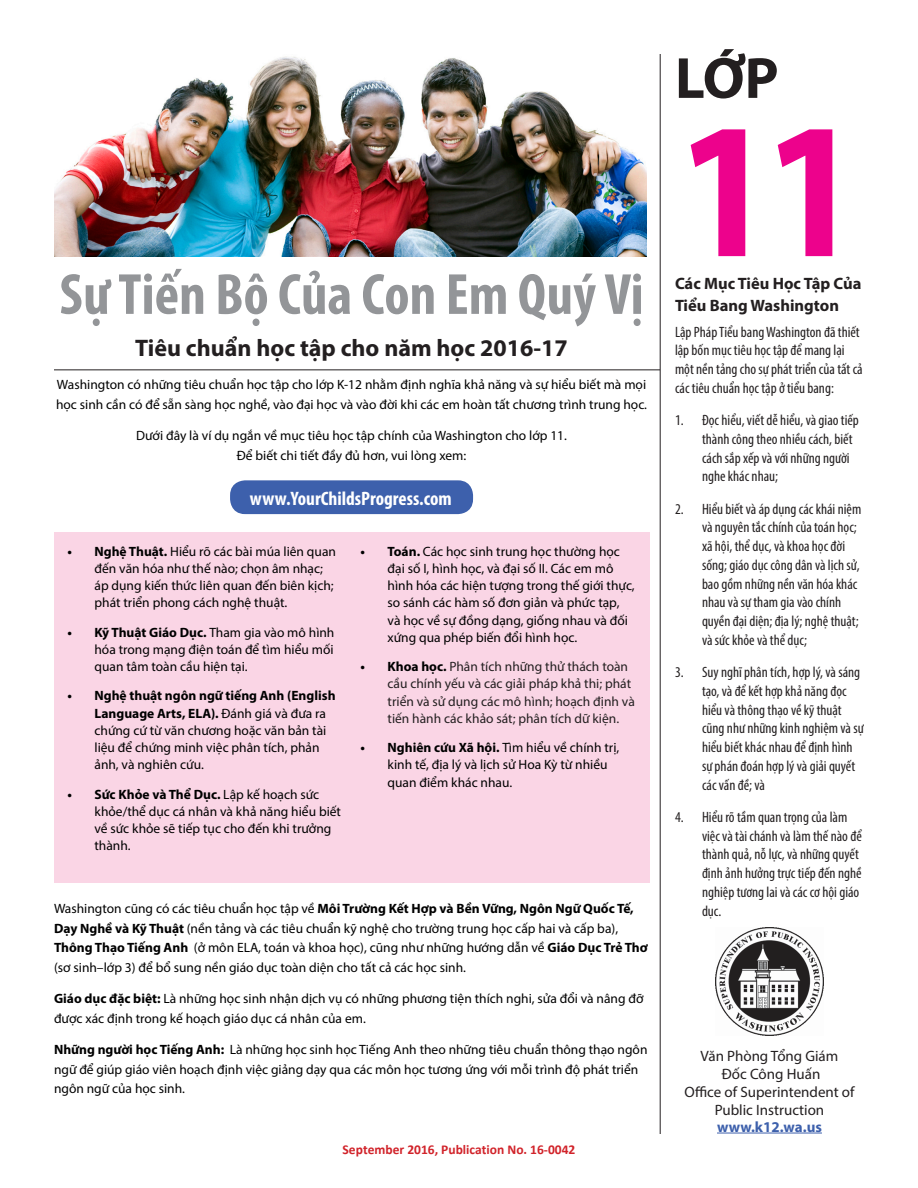
<style>
.page{position:relative;width:918px;height:1188px;background:#fff}
.page>*{position:absolute;margin:0;border:0;box-sizing:border-box;transform-origin:0 0}
.t1{font:700 195px "Myriad Pro";color:#ed028c;scale:.94 1}
.t2{font:700 condensed 58.5px "Myriad Pro";color:#939598}
.t3{font:700 58.5px "Myriad Pro";color:#231f20}
.t4{font:700 24px "Myriad Pro";color:#231f20}
.t5{font:700 condensed 19.5px "Myriad Pro";color:#fff}
.t6{font:700 16.5px "Myriad Pro";color:#231f20}
.t7{font:condensed 15px/18.8px "Myriad Pro";color:#231f20}
.t8{font:15px/18px "Myriad Pro";color:#231f20;text-align:center}
.t9{font:700 15px "Myriad Pro";color:#3d60ac}
.Main_text{font:13.5px/17.2px "Myriad Pro";color:#000}
.t10{font:13.5px/17.2px "Myriad Pro";color:#231f20}
.t11{font:700 13.5px "Calibri";color:#d1232a}
.s1{font-weight:700}
.s2{font-weight:700;color:#000}
</style>
<div class="page">
<img style="left:54px;top:56px;width:592px;height:200px">
<hr style="left:660px;top:54px;width:1px;height:1080px;background:#231f20">
<hr style="left:717px;top:1133px;width:105px;height:1px;background:#3d60ac">
<img style="left:716px;top:928px;width:108px;height:108px">
<hr style="left:54px;top:370px;width:606px;height:1px;background:#231f20">
<div style="left:54px;top:532px;width:595px;height:351px;background:#fad5e5"></div>
<div style="left:230px;top:480px;width:243px;height:34px;background:#3d60ac;border-radius:15px"></div>
<p class="t2" style="left:59px;top:258px;width:586px">Sự Tiến Bộ Của Con Em Quý Vị</p>
<p class="t4" style="left:135px;top:332px;width:434px">Tiêu chuẩn học tập cho năm học 2016-17</p>
<p class="Main_text" style="left:56px;top:375px;width:592px;line-height:19.5px">Washington có những tiêu chuẩn học tập cho lớp K-12 nhằm định nghĩa khả năng và sự hiểu biết mà mọi học sinh cần có để sẵn sàng học nghề, vào đại học và vào đời khi các em hoàn tất chương trình trung học.</p>
<p class="Main_text" style="left:136px;top:426px;width:432px;line-height:19.5px;text-align:center">Dưới đây là ví dụ ngắn về mục tiêu học tập chính của Washington cho lớp 11.<br>Để biết chi tiết đầy đủ hơn, vui lòng xem:</p>
<p class="t5" style="left:250px;top:486px;width:203px">www.YourChildsProgress.com</p>
<p class="Main_text" style="left:94px;top:542px;width:243px;text-indent:-27px"><span class="s1">• Nghệ Thuật.</span> Hiểu rõ các bài múa liên quan đến văn hóa như thế nào; chọn âm nhạc; áp dụng kiến thức liên quan đến biên kịch; phát triển phong cách nghệ thuật.</p>
<p class="Main_text" style="left:94px;top:623px;width:241px;text-align:justify;text-indent:-27px"><span class="s1">• Kỹ Thuật Giáo Dục.</span> Tham gia vào mô hình hóa trong mạng điện toán để tìm hiểu mối quan tâm toàn cầu hiện tại.</p>
<p class="Main_text" style="left:94px;top:687px;width:243px;text-indent:-27px"><span class="s1">• Nghệ thuật ngôn ngữ tiếng Anh (English Language Arts, ELA).</span> Đánh giá và đưa ra chứng cứ từ văn chương hoặc văn bản tài liệu để chứng minh việc phân tích, phản ảnh, và nghiên cứu.</p>
<p class="Main_text" style="left:94px;top:785px;width:248px;text-indent:-27px"><span class="s1">• Sức Khỏe và Thể Dục.</span> Lập kế hoạch sức khỏe/thể dục cá nhân và khả năng hiểu biết về sức khỏe sẽ tiếp tục cho đến khi trưởng thành.</p>
<p class="Main_text" style="left:388px;top:542px;width:249px;text-indent:-27px"><span class="s1">• Toán.</span> Các học sinh trung học thường học đại số I, hình học, và đại số II. Các em mô hình hóa các hiện tượng trong thế giới thực, so sánh các hàm số đơn giản và phức tạp, và học về sự đồng dạng, giống nhau và đối xứng qua phép biến đổi hình học.</p>
<p class="t10" style="left:388px;top:658px;width:249px;text-indent:-27px"><span class="s2">• Khoa học.</span> Phân tích những thử thách toàn cầu chính yếu và các giải pháp khả thi; phát triển và sử dụng các mô hình; hoạch định và tiến hành các khảo sát; phân tích dữ kiện.</p>
<p class="Main_text" style="left:388px;top:739px;width:233px;text-indent:-27px"><span class="s1">• Nghiên cứu Xã hội.</span> Tìm hiểu về chính trị, kinh tế, địa lý và lịch sử Hoa Kỳ từ nhiều quan điểm khác nhau.</p>
<p class="Main_text" style="left:54px;top:899px;width:595px;line-height:19.5px">Washington cũng có các tiêu chuẩn học tập về <span class="s1">Môi Trường Kết Hợp và Bền Vững, Ngôn Ngữ Quốc Tế, Dạy Nghề và Kỹ Thuật</span> (nền tảng và các tiêu chuẩn kỹ nghệ cho trường trung học cấp hai và cấp ba), <span class="s1">Thông Thạo Tiếng Anh</span> (ở môn ELA, toán và khoa học), cũng như những hướng dẫn về <span class="s1">Giáo Dục Trẻ Thơ </span>(sơ sinh–lớp 3) để bổ sung nền giáo dục toàn diện cho tất cả các học sinh.</p>
<p class="Main_text" style="left:54px;top:989px;width:591px;line-height:19.5px"><span class="s1">Giáo dục đặc biệt:</span> Là những học sinh nhận dịch vụ có những phương tiện thích nghi, sửa đổi và nâng đỡ được xác định trong kế hoạch giáo dục cá nhân của em.</p>
<p class="Main_text" style="left:54px;top:1040px;width:595px;line-height:19.5px"><span class="s1">Những người học Tiếng Anh:</span> Là những học sinh học Tiếng Anh theo những tiêu chuẩn thông thạo ngôn ngữ để giúp giáo viên hoạch định việc giảng dạy qua các môn học tương ứng với mỗi trình độ phát triển ngôn ngữ của học sinh.</p>
<p class="t11" style="left:343px;top:1140px;width:234px">September 2016, Publication No. 16-0042</p>
<p class="t3" style="left:675px;top:40px;width:105px">LỚP</p>
<p class="t1" style="left:675px;top:63px;width:202px">11</p>
<p class="t6" style="left:675px;top:273px;width:188px">Các Mục Tiêu Học Tập Của</p>
<p class="t6" style="left:675px;top:295px;width:166px">Tiểu Bang Washington</p>
<p class="t7" style="left:675px;top:322px;width:189px">Lập Pháp Tiểu bang Washington đã thiết lập bốn mục tiêu học tập để mang lại một nền tảng cho sự phát triển của tất cả các tiêu chuẩn học tập ở tiểu bang:</p>
<p class="t7" style="left:702px;top:411px;width:158px;text-indent:-27px">1. Đọc hiểu, viết dễ hiểu, và giao tiếp thành công theo nhiều cách, biết cách sắp xếp và với những người nghe khác nhau;</p>
<p class="t7" style="left:702px;top:499px;width:161px;text-indent:-27px">2. Hiểu biết và áp dụng các khái niệm và nguyên tắc chính của toán học; xã hội, thể dục, và khoa học đời sống; giáo dục công dân và lịch sử, bao gồm những nền văn hóa khác nhau và sự tham gia vào chính quyền đại diện; địa lý; nghệ thuật; và sức khỏe và thể dục;</p>
<p class="t7" style="left:702px;top:663px;width:163px;text-indent:-27px">3. Suy nghĩ phân tích, hợp lý, và sáng tạo, và để kết hợp khả năng đọc hiểu và thông thạo về kỹ thuật cũng như những kinh nghiệm và sự hiểu biết khác nhau để định hình sự phán đoán hợp lý và giải quyết các vấn đề; và</p>
<p class="t7" style="left:702px;top:807px;width:161px;text-indent:-27px">4. Hiểu rõ tầm quan trọng của làm việc và tài chánh và làm thế nào để thành quả, nỗ lực, và những quyết định ảnh hưởng trực tiếp đến nghề nghiệp tương lai và các cơ hội giáo dục.</p>
<p class="t8" style="left:701px;top:1047px;width:139px">Văn Phòng Tổng Giám<br>Đốc Công Huấn</p>
<p class="t8" style="left:684px;top:1083px;width:172px">Office of Superintendent of<br>Public Instruction</p>
<p class="t9" style="left:717px;top:1117px;width:106px">www.k12.wa.us</p>
</div>
